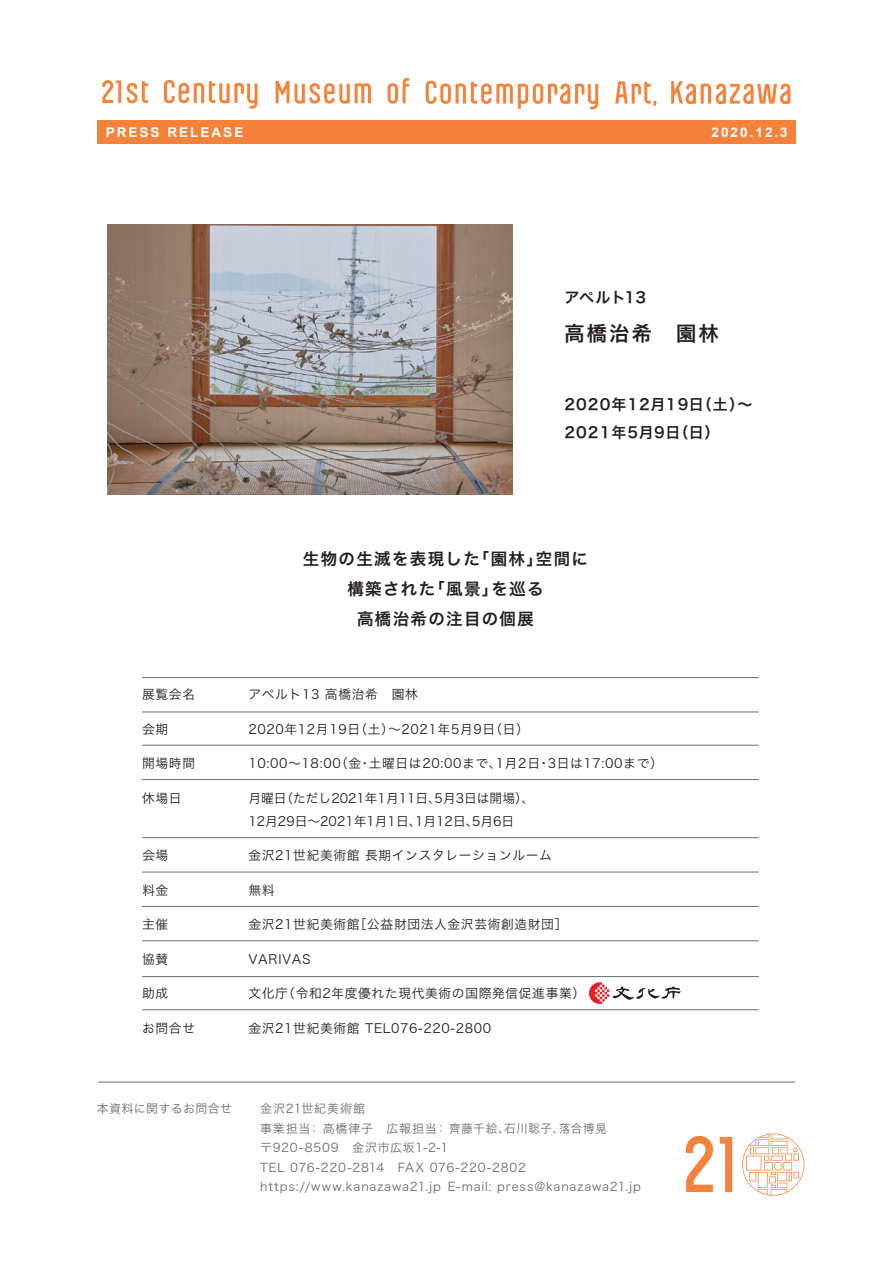
<style>
.page{position:relative;width:893px;height:1263px;background:#fff}
.page>*{position:absolute;margin:0;border:0;box-sizing:border-box;transform-origin:0 0}
.t1{font:20.25px "Hira Kaku Pro W6";letter-spacing:.105em;color:#231f20}
.t2{font:16.5px/30px "Hira Kaku Pro W6";letter-spacing:.08em;color:#231f20;text-align:center}
.t3{font:15px/28.5px "Hira Kaku Pro W6";letter-spacing:.07em;color:#231f20}
.t4{font:700 13.5px "Arial";letter-spacing:.15em;color:#fff}
.t5{font:12.75px "Hira Kaku Pro W3";letter-spacing:.05em;color:#231f20}
.t6{font:12.75px/22.5px "Hira Kaku Pro W3";color:#231f20}
.t7{font:12px/19.5px "Hira Kaku Pro W3";letter-spacing:.065em;color:#6c6d70}
.t8{font:12px "Hira Kaku Pro W3";letter-spacing:.025em;color:#6c6d70}
</style>
<div class="page">
<div style="left:97px;top:120px;width:699px;height:24px;background:#f4823b"></div>
<svg style="left:102px;top:80px;width:19px;height:23px"></svg>
<svg style="left:164px;top:80px;width:94px;height:29px"></svg>
<svg style="left:127px;top:81px;width:21px;height:22px"></svg>
<svg style="left:388px;top:78px;width:21px;height:26px"></svg>
<svg style="left:276px;top:81px;width:95px;height:23px"></svg>
<svg style="left:615px;top:81px;width:41px;height:25px"></svg>
<svg style="left:426px;top:81px;width:172px;height:28px"></svg>
<svg style="left:671px;top:81px;width:119px;height:23px"></svg>
<svg style="left:720px;top:1137px;width:12px;height:55px"></svg>
<svg style="left:742px;top:1133px;width:62px;height:63px"></svg>
<svg style="left:686px;top:1136px;width:27px;height:56px"></svg>
<hr style="left:98px;top:1082px;width:697px;height:1px;background:#6c6d70">
<hr style="left:142px;top:677px;width:617px;height:1px;background:#6c6d70">
<hr style="left:142px;top:712px;width:617px;height:1px;background:#6c6d70">
<hr style="left:142px;top:745px;width:617px;height:1px;background:#6c6d70">
<hr style="left:142px;top:779px;width:617px;height:1px;background:#6c6d70">
<hr style="left:142px;top:837px;width:617px;height:1px;background:#6c6d70">
<hr style="left:142px;top:872px;width:617px;height:1px;background:#6c6d70">
<hr style="left:142px;top:906px;width:617px;height:1px;background:#6c6d70">
<hr style="left:142px;top:976px;width:617px;height:1px;background:#6c6d70">
<hr style="left:142px;top:1009px;width:617px;height:1px;background:#6c6d70">
<hr style="left:142px;top:940px;width:617px;height:1px;background:#6c6d70">
<img style="left:107px;top:224px;width:406px;height:270px">
<svg style="left:589px;top:982px;width:92px;height:22px"></svg>
<p class="t4" style="left:106px;top:123px;width:139px">PRESS RELEASE</p>
<p class="t4" style="left:712px;top:123px;width:78px">2020.12.3</p>
<p class="t3" style="left:564px;top:283px;width:83px">アペルト13</p>
<h1 class="t1" style="left:564px;top:315px;width:156px">高橋治希　園林</h1>
<p class="t3" style="left:564px;top:389px;width:190px">2020年12月19日（土）～<br>2021年5月9日（日）</p>
<p class="t2" style="left:303px;top:543px;width:287px">生物の生滅を表現した「園林」空間に構築された「風景」を巡る<br>高橋治希の注目の個展</p>
<p class="t5" style="left:142px;top:683px;width:54px">展覧会名</p>
<p class="t5" style="left:248px;top:683px;width:171px">アペルト13 高橋治希　園林</p>
<p class="t5" style="left:142px;top:718px;width:28px">会期</p>
<p class="t5" style="left:248px;top:718px;width:282px">2020年12月19日（土）～2021年5月9日（日）</p>
<p class="t5" style="left:142px;top:752px;width:54px">開場時間</p>
<p class="t5" style="left:248px;top:752px;width:416px">10:00～18:00（金・土曜日は20:00まで、1月2日・3日は17:00まで）</p>
<p class="t5" style="left:142px;top:787px;width:41px">休場日</p>
<p class="t6" style="left:248px;top:786px;width:287px">月曜日（ただし2021年1月11日、5月3日は開場）、<br>12月29日～2021年1月1日、1月12日、5月6日</p>
<p class="t5" style="left:142px;top:844px;width:28px">会場</p>
<p class="t5" style="left:248px;top:844px;width:305px">金沢21世紀美術館 長期インスタレーションルーム</p>
<p class="t5" style="left:142px;top:878px;width:28px">料金</p>
<p class="t5" style="left:248px;top:878px;width:28px">無料</p>
<p class="t5" style="left:142px;top:913px;width:28px">主催</p>
<p class="t5" style="left:248px;top:913px;width:320px">金沢21世紀美術館［公益財団法人金沢芸術創造財団］</p>
<p class="t5" style="left:142px;top:947px;width:28px">協賛</p>
<p class="t5" style="left:248px;top:947px;width:64px">VARIVAS</p>
<p class="t5" style="left:142px;top:982px;width:28px">助成</p>
<p class="t5" style="left:248px;top:982px;width:338px">文化庁（令和2年度優れた現代美術の国際発信促進事業）</p>
<p class="t5" style="left:142px;top:1016px;width:54px">お問合せ</p>
<p class="t5" style="left:248px;top:1016px;width:244px">金沢21世紀美術館 TEL076-220-2800</p>
<p class="t8" style="left:97px;top:1098px;width:136px">本資料に関するお問合せ</p>
<p class="t7" style="left:260px;top:1098px;width:382px">金沢21世紀美術館<br>事業担当： 高橋律子　広報担当： 齊藤千絵、石川聡子、落合博晃〒920-8509　金沢市広坂1-2-1<br>TEL 076-220-2814　FAX 076-220-2802 https://www.kanazawa21.jp E-mail: press@kanazawa21.jp</p>
</div>
